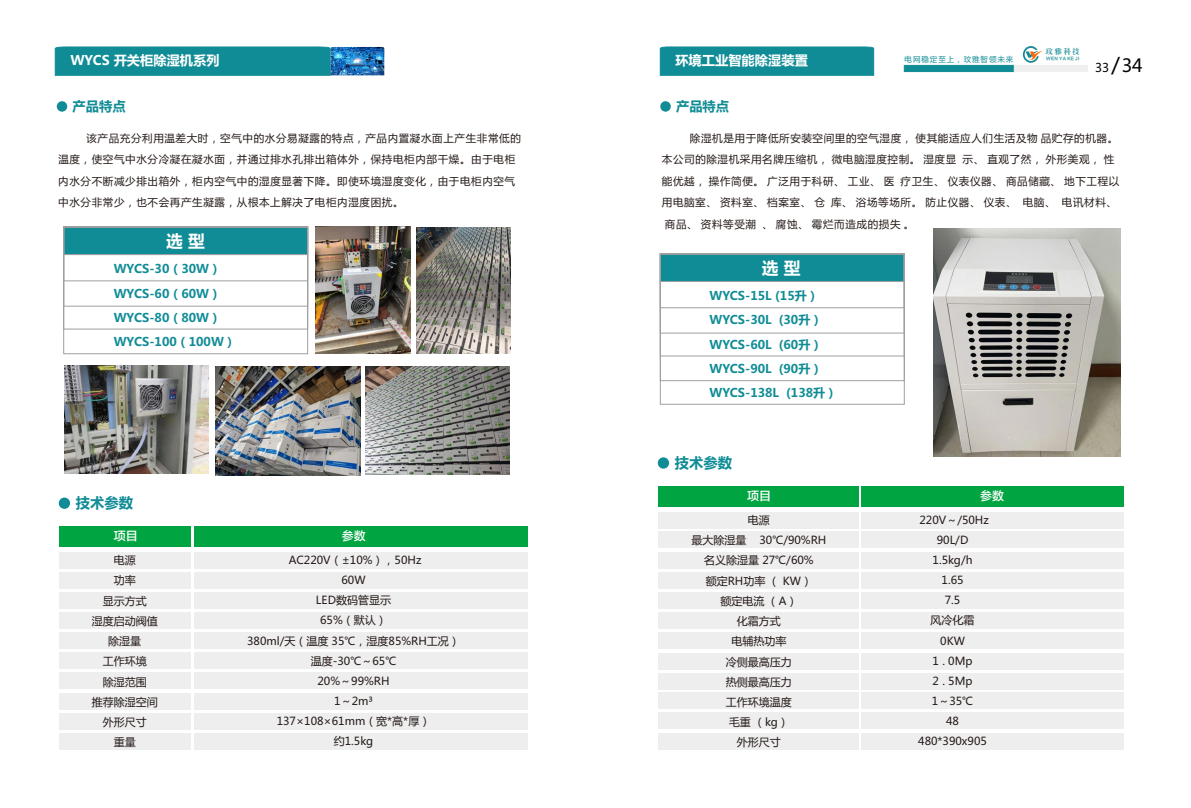
<style>
.page{position:relative;width:1191px;height:808px;background:#fff}
.page>*{position:absolute;margin:0;border:0;box-sizing:border-box;transform-origin:0 0}
.t1{font:700 16.8px "Microsoft Ya Hei";color:#fff}
.t2{font:700 14.3px "Microsoft Ya Hei";color:#108c96}
.t3{font:700 13.3px "Microsoft Ya Hei";color:#108c96}
.t4{font:700 13.2px "Microsoft Ya Hei";color:#fff}
.t5{font:700 12px/24.2px "Microsoft Ya Hei";color:#108c96}
.t6{font:12px "FZLTZHK GBK1 0";color:#fff}
.t7{font:12px "Microsoft Ya Hei";color:#000}
.t8{font:11px/20.1px "Microsoft Ya Hei";color:#231815;text-align:center}
.t9{font:10.5px/21.6px "Microsoft Ya Hei";letter-spacing:.06em;color:#231916}
.t10{font:7.5px "Microsoft Ya Hei";letter-spacing:.12em;color:#108c96}
.t11{font:7.5px "FZXBSJW GB1 0";color:#178b95;scale:.96 1}
.t12{font:4.3px "FZLTZHK GBK1 0";letter-spacing:.055em;color:#178b95;scale:.96 1}
.s1{font-size:20px}
.s2{font-size:18px}
</style>
<div class="page">
<svg style="left:904px;top:46px;width:183px;height:26px"></svg>
<div style="left:59px;top:552px;width:132px;height:17px;background:#eeeeef"></div>
<div style="left:59px;top:571px;width:132px;height:17px;background:#eeeeef"></div>
<div style="left:59px;top:592px;width:132px;height:17px;background:#eeeeef"></div>
<div style="left:59px;top:612px;width:132px;height:17px;background:#eeeeef"></div>
<div style="left:59px;top:632px;width:132px;height:17px;background:#eeeeef"></div>
<div style="left:59px;top:652px;width:132px;height:17px;background:#eeeeef"></div>
<div style="left:59px;top:672px;width:132px;height:17px;background:#eeeeef"></div>
<div style="left:194px;top:552px;width:333px;height:17px;background:#eeeeef"></div>
<div style="left:194px;top:571px;width:333px;height:17px;background:#eeeeef"></div>
<div style="left:194px;top:592px;width:333px;height:17px;background:#eeeeef"></div>
<div style="left:194px;top:612px;width:333px;height:17px;background:#eeeeef"></div>
<div style="left:194px;top:632px;width:333px;height:17px;background:#eeeeef"></div>
<div style="left:194px;top:652px;width:333px;height:17px;background:#eeeeef"></div>
<div style="left:194px;top:672px;width:333px;height:17px;background:#eeeeef"></div>
<div style="left:59px;top:526px;width:132px;height:20px;background:#00a441"></div>
<div style="left:194px;top:526px;width:333px;height:20px;background:#00a441"></div>
<div style="left:59px;top:693px;width:132px;height:17px;background:#eeeeef"></div>
<div style="left:59px;top:713px;width:132px;height:17px;background:#eeeeef"></div>
<div style="left:59px;top:732px;width:132px;height:17px;background:#eeeeef"></div>
<div style="left:194px;top:693px;width:333px;height:17px;background:#eeeeef"></div>
<div style="left:194px;top:713px;width:333px;height:17px;background:#eeeeef"></div>
<div style="left:194px;top:732px;width:333px;height:17px;background:#eeeeef"></div>
<img style="left:315px;top:226px;width:95px;height:127px">
<img style="left:65px;top:366px;width:144px;height:108px">
<div style="left:55px;top:47px;width:275px;height:29px;background:#108c96"></div>
<img style="left:330px;top:47px;width:54px;height:28px">
<div style="left:57px;top:101px;width:10px;height:11px;background:#108c96;border-radius:50%"></div>
<svg style="left:63px;top:226px;width:245px;height:29px;background:#1a8d96"></svg>
<div style="left:63px;top:227px;width:245px;height:54px;border:1px solid #9f9fa0"></div>
<div style="left:63px;top:227px;width:245px;height:127px;border:1px solid #9f9fa0"></div>
<img style="left:215px;top:366px;width:146px;height:109px">
<img style="left:416px;top:227px;width:94px;height:126px">
<img style="left:365px;top:366px;width:145px;height:109px">
<div style="left:59px;top:497px;width:11px;height:12px;background:#108c96;border-radius:50%"></div>
<div style="left:660px;top:47px;width:214px;height:29px;background:#108c96"></div>
<div style="left:660px;top:101px;width:11px;height:11px;background:#108c96;border-radius:50%"></div>
<svg style="left:660px;top:253px;width:245px;height:29px;background:#1b8d96"></svg>
<div style="left:660px;top:254px;width:244px;height:54px;border:1px solid #9f9fa0"></div>
<div style="left:660px;top:254px;width:244px;height:79px;border:1px solid #9f9fa0"></div>
<div style="left:658px;top:512px;width:200px;height:16px;background:#eeeeef"></div>
<div style="left:658px;top:531px;width:200px;height:17px;background:#eeeeef"></div>
<div style="left:658px;top:552px;width:200px;height:17px;background:#eeeeef"></div>
<div style="left:658px;top:572px;width:200px;height:17px;background:#eeeeef"></div>
<div style="left:658px;top:592px;width:200px;height:17px;background:#eeeeef"></div>
<div style="left:658px;top:612px;width:200px;height:17px;background:#eeeeef"></div>
<div style="left:658px;top:632px;width:200px;height:17px;background:#eeeeef"></div>
<div style="left:860px;top:512px;width:263px;height:16px;background:#eeeeef"></div>
<div style="left:860px;top:531px;width:263px;height:17px;background:#eeeeef"></div>
<div style="left:860px;top:552px;width:263px;height:17px;background:#eeeeef"></div>
<div style="left:860px;top:572px;width:263px;height:17px;background:#eeeeef"></div>
<div style="left:860px;top:592px;width:263px;height:17px;background:#eeeeef"></div>
<div style="left:860px;top:612px;width:263px;height:17px;background:#eeeeef"></div>
<div style="left:860px;top:632px;width:263px;height:17px;background:#eeeeef"></div>
<div style="left:658px;top:486px;width:200px;height:20px;background:#00a441"></div>
<div style="left:860px;top:486px;width:263px;height:20px;background:#00a441"></div>
<div style="left:658px;top:653px;width:200px;height:17px;background:#eeeeef"></div>
<div style="left:658px;top:673px;width:200px;height:16px;background:#eeeeef"></div>
<div style="left:658px;top:692px;width:200px;height:17px;background:#eeeeef"></div>
<div style="left:860px;top:653px;width:263px;height:17px;background:#eeeeef"></div>
<div style="left:860px;top:673px;width:263px;height:16px;background:#eeeeef"></div>
<div style="left:860px;top:692px;width:263px;height:17px;background:#eeeeef"></div>
<div style="left:658px;top:457px;width:11px;height:12px;background:#108c96;border-radius:50%"></div>
<div style="left:658px;top:712px;width:200px;height:17px;background:#eeeeef"></div>
<div style="left:860px;top:712px;width:263px;height:17px;background:#eeeeef"></div>
<div style="left:658px;top:733px;width:200px;height:16px;background:#eeeeef"></div>
<div style="left:860px;top:733px;width:263px;height:16px;background:#eeeeef"></div>
<div style="left:660px;top:254px;width:244px;height:150px;border:1px solid #9f9fa0"></div>
<img style="left:933px;top:228px;width:187px;height:228px">
<p class="t11" style="left:1045px;top:48px;width:37px">玟雅科技</p>
<p class="t4" style="left:675px;top:55px;width:134px">环境工业智能除湿装置</p>
<p class="t4" style="left:70px;top:55px;width:151px">WYCS 开关柜除湿机系列</p>
<p class="t7" style="left:1095px;top:62px;width:49px">33 <span class="s1">/</span><span class="s2">34</span></p>
<p class="t3" style="left:73px;top:100px;width:55px">产品特点</p>
<p class="t10" style="left:904px;top:56px;width:110px">电网稳定至上，玟雅智领未来</p>
<p class="t12" style="left:1046px;top:56px;width:36px">WEN YA KE JI</p>
<p class="t3" style="left:676px;top:100px;width:55px">产品特点</p>
<p class="t9" style="left:58px;top:128px;width:464px;text-indent:28px">该产品充分利用温差大时，空气中的水分易凝露的特点，产品内置凝水面上产生非常低的温度，使空气中水分冷凝在凝水面，并通过排水孔排出箱体外，保持电柜内部干燥。由于电柜内水分不断减少排出箱外，柜内空气中的湿度显著下降。即使环境湿度变化，由于电柜内空气中水分非常少，也不会再产生凝露，从根本上解决了电柜内湿度困扰。</p>
<h1 class="t1" style="left:166px;top:233px;width:40px">选 型</h1>
<p class="t5" style="left:114px;top:258px;width:124px">WYCS-30（30W）<br>WYCS-60（60W）<br>WYCS-80（80W）<br>WYCS-100（100W）</p>
<h2 class="t2" style="left:76px;top:497px;width:59px">技术参数</h2>
<p class="t6" style="left:114px;top:529px;width:25px">项目</p>
<p class="t6" style="left:342px;top:530px;width:25px">参数</p>
<p class="t8" style="left:247px;top:551px;width:214px">AC220V（±10%），50Hz<br>60W<br>LED数码管显示<br>65%（默认）<br>380ml/天（温度 35℃，湿度85%RH工况）温度-30℃～65℃<br>20%～99%RH<br>1～2m³<br>137×108×61mm（宽*高*厚）<br>约1.5kg</p>
<p class="t8" style="left:92px;top:551px;width:67px">电源<br>功率<br>显示方式<br>湿度启动阀值除湿量<br>工作环境<br>除湿范围<br>推荐除湿空间外形尺寸<br>重量</p>
<p class="t9" style="left:662px;top:128px;width:459px;text-indent:28px">除湿机是用于降低所安装空间里的空气湿度， 使其能适应人们生活及物 品贮存的机器。本公司的除湿机采用名牌压缩机， 微电脑湿度控制。 湿度显 示、 直观了然， 外形美观， 性能优越， 操作简便。 广泛用于科研、 工业、 医 疗卫生、 仪表仪器、 商品储藏、 地下工程以用电脑室、 资料室、 档案室、 仓 库、 浴场等场所。 防止仪器、 仪表、 电脑、 电讯材料、商品、 资料等受潮 、 腐蚀、 霉烂而造成的损失 。</p>
<h1 class="t1" style="left:762px;top:260px;width:40px">选 型</h1>
<p class="t5" style="left:709px;top:285px;width:129px">WYCS-15L (15升）<br>WYCS-30L (30升）<br>WYCS-60L (60升）<br>WYCS-90L (90升）<br>WYCS-138L (138升）</p>
<h2 class="t2" style="left:675px;top:456px;width:59px">技术参数</h2>
<p class="t6" style="left:747px;top:489px;width:25px">项目</p>
<p class="t6" style="left:980px;top:489px;width:25px">参数</p>
<p class="t8" style="left:691px;top:511px;width:137px">电源<br>最大除湿量 30℃/90%RH名义除湿量 27℃/60%<br>额定RH功率 （ KW）<br>额定电流 （A）<br>化霜方式<br>电辅热功率<br>冷侧最高压力<br>热侧最高压力<br>工作环境温度<br>毛重 （kg）<br>外形尺寸</p>
<p class="t8" style="left:918px;top:511px;width:72px">220V～/50Hz<br>90L/D<br>1.5kg/h<br>1.65<br>7.5<br>风冷化霜<br>0KW<br>1 . 0Mp<br>2 . 5Mp<br>1～35℃<br>48<br>480*390x905</p>
</div>
